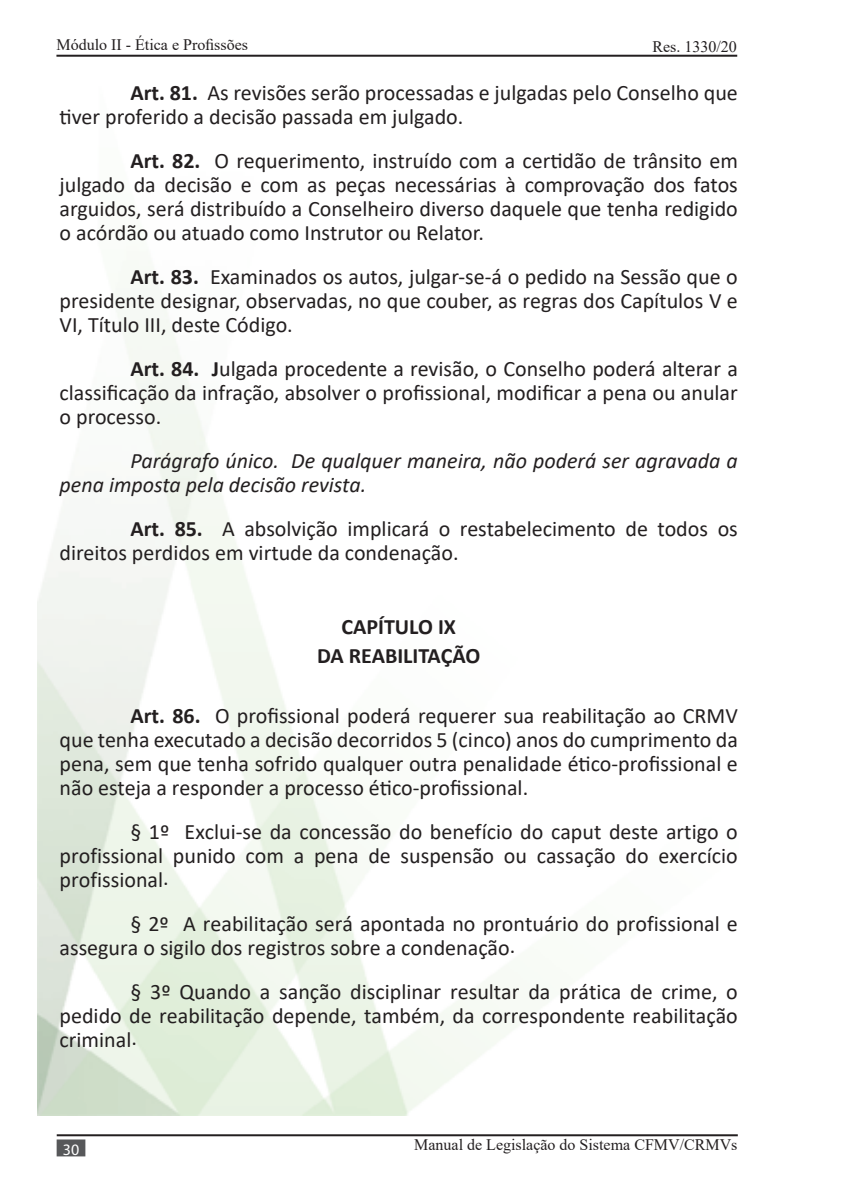
<style>
.page{position:relative;width:851px;height:1191px;background:#fff}
.page>*{position:absolute;margin:0;border:0;box-sizing:border-box;transform-origin:0 0}
.t1{font:22px/24px "Calibri";color:#231f20;text-align:justify}
.t2{font:italic 22px/24px "Calibri";color:#231f20}
.t3{font:700 22px "Calibri";color:#231f20}
.t4{font:16px "Times New Roman";color:#231f20}
.t5{font:16px "Myriad Pro";color:#fff}
.s1{font-weight:700}
</style>
<div class="page">
<hr style="left:57px;top:1134px;width:680px;height:2px;background:#231f20">
<div style="left:57px;top:1139px;width:28px;height:17px;background:#57585a;border:2px solid #57585a"></div>
<hr style="left:56px;top:55px;width:681px;height:2px;background:#231f20">
<p class="t4" style="left:56px;top:34px;width:193px">Módulo II - Ética e Profissões</p>
<p class="t4" style="left:652px;top:35px;width:86px">Res. 1330/20</p>
<p class="t1" style="left:60px;top:80px;width:679px;text-indent:71px"><span class="s1">Art. 81.</span> As revisões serão processadas e julgadas pelo Conselho que tiver proferido a decisão passada em julgado.</p>
<p class="t1" style="left:60px;top:148px;width:679px;text-indent:71px"><span class="s1">Art. 82.</span> O requerimento, instruído com a certidão de trânsito em julgado da decisão e com as peças necessárias à comprovação dos fatos arguidos, será distribuído a Conselheiro diverso daquele que tenha redigido o acórdão ou atuado como Instrutor ou Relator.</p>
<p class="t1" style="left:60px;top:264px;width:679px;text-indent:71px"><span class="s1">Art. 83.</span> Examinados os autos, julgar-se-á o pedido na Sessão que o presidente designar, observadas, no que couber, as regras dos Capítulos V e VI, Título III, deste Código.</p>
<p class="t1" style="left:60px;top:356px;width:679px;text-indent:71px"><span class="s1">Art. 84. J</span>ulgada procedente a revisão, o Conselho poderá alterar a classificação da infração, absolver o profissional, modificar a pena ou anular o processo.</p>
<p class="t2" style="left:60px;top:447px;width:679px;text-indent:71px">Parágrafo único. De qualquer maneira, não poderá ser agravada a pena imposta pela decisão revista.</p>
<p class="t1" style="left:60px;top:516px;width:679px;text-indent:71px"><span class="s1">Art. 85.</span> A absolvição implicará o restabelecimento de todos os direitos perdidos em virtude da condenação.</p>
<p class="t3" style="left:341px;top:610px;width:116px">CAPÍTULO IX</p>
<p class="t3" style="left:317px;top:640px;width:164px">DA REABILITAÇÃO</p>
<p class="t1" style="left:60px;top:702px;width:679px;text-indent:71px"><span class="s1">Art. 86.</span> O profissional poderá requerer sua reabilitação ao CRMV que tenha executado a decisão decorridos 5 (cinco) anos do cumprimento da pena, sem que tenha sofrido qualquer outra penalidade ético-profissional e não esteja a responder a processo ético-profissional.</p>
<p class="t1" style="left:60px;top:818px;width:679px;text-indent:71px">§ 1º Exclui-se da concessão do benefício do caput deste artigo o profissional punido com a pena de suspensão ou cassação do exercício profissional.</p>
<p class="t1" style="left:60px;top:910px;width:679px;text-indent:71px">§ 2º A reabilitação será apontada no prontuário do profissional e assegura o sigilo dos registros sobre a condenação.</p>
<p class="t1" style="left:60px;top:978px;width:679px;text-indent:71px">§ 3º Quando a sanção disciplinar resultar da prática de crime, o pedido de reabilitação depende, também, da correspondente reabilitação criminal.</p>
<p class="t5" style="left:63px;top:1139px;width:18px">30</p>
<p class="t4" style="left:414px;top:1133px;width:325px">Manual de Legislação do Sistema CFMV/CRMVs</p>
</div>
